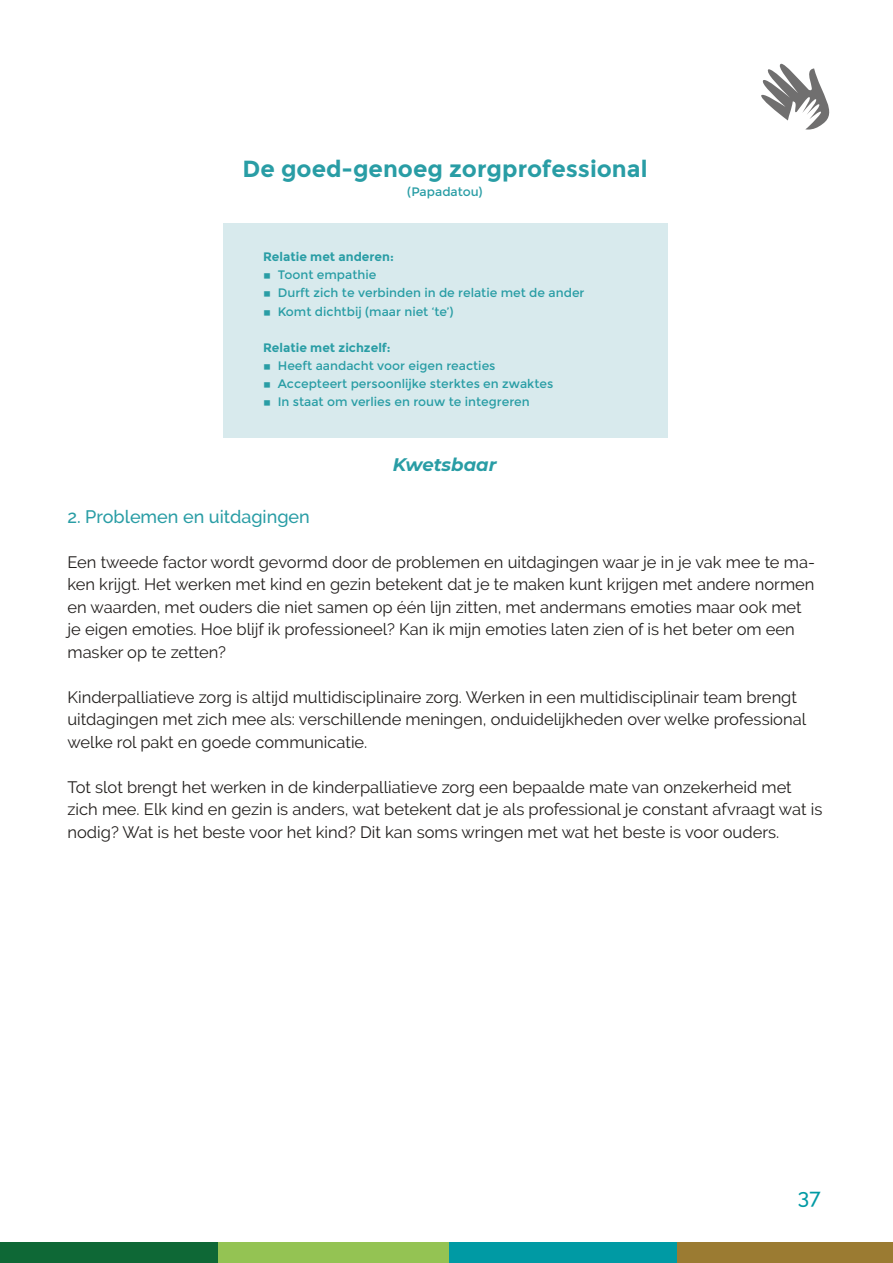
<style>
.page{position:relative;width:893px;height:1263px;background:#fff}
.page>*{position:absolute;margin:0;border:0;box-sizing:border-box;transform-origin:0 0}
.t1{font:700 23.25px "Montserrat";color:#299da5}
.t2{font:500 21px "Raleway";color:#009aa4}
.t3{font:italic 700 18.15px "Montserrat";color:#299da5}
.t4{font:500 18px "Raleway";color:#299da5}
.t5{font:16.5px/22.5px "Raleway";color:#221f1d}
.t6{font:12.3px/18.1px "Montserrat";color:#299da5}
.t7{font:700 12.3px "Montserrat";color:#299da5}
</style>
<div class="page">
<div style="left:677px;top:1242px;width:216px;height:21px;background:#9b7b32"></div>
<div style="left:449px;top:1242px;width:228px;height:21px;background:#009aa4"></div>
<div style="left:218px;top:1242px;width:231px;height:21px;background:#94c353"></div>
<div style="left:0;top:1242px;width:218px;height:21px;background:#0e6836"></div>
<svg style="left:761px;top:64px;width:69px;height:66px"></svg>
<div style="left:223px;top:223px;width:444px;height:215px;background:#d8eaed"></div>
<h1 class="t1" style="left:243px;top:155px;width:406px">De goed-genoeg zorgprofessional</h1>
<p class="t6" style="left:407px;top:183px;width:77px">(Papadatou)</p>
<p class="t7" style="left:263px;top:249px;width:132px">Relatie met anderen:</p>
<p class="t6" style="left:263px;top:266px;width:323px">◊ Toont empathie<br>◊ Durft zich te verbinden in de relatie met de ander ◊ Komt dichtbij (maar niet ‘te’)</p>
<p class="t7" style="left:263px;top:340px;width:129px">Relatie met zichzelf:</p>
<p class="t6" style="left:263px;top:357px;width:292px">◊ Heeft aandacht voor eigen reacties<br>◊ Accepteert persoonlijke sterktes en zwaktes ◊ In staat om verlies en rouw te integreren</p>
<p class="t3" style="left:393px;top:452px;width:105px">Kwetsbaar</p>
<p class="t4" style="left:68px;top:506px;width:244px">2. Problemen en uitdagingen</p>
<p class="t5" style="left:68px;top:551px;width:749px">Een tweede factor wordt gevormd door de problemen en uitdagingen waar je in je vak mee te ma&shy;ken krijgt. Het werken met kind en gezin betekent dat je te maken kunt krijgen met andere normen en waarden, met ouders die niet samen op één lijn zitten, met andermans emoties maar ook met je eigen emoties. Hoe blijf ik professioneel? Kan ik mijn emoties laten zien of is het beter om een masker op te zetten?</p>
<p class="t5" style="left:68px;top:686px;width:740px">Kinderpalliatieve zorg is altijd multidisciplinaire zorg. Werken in een multidisciplinair team brengt uitdagingen met zich mee als: verschillende meningen, onduidelijkheden over welke professional welke rol pakt en goede communicatie.</p>
<p class="t5" style="left:68px;top:776px;width:756px">Tot slot brengt het werken in de kinderpalliatieve zorg een bepaalde mate van onzekerheid met zich mee. Elk kind en gezin is anders, wat betekent dat je als professional je constant afvraagt wat is nodig? Wat is het beste voor het kind? Dit kan soms wringen met wat het beste is voor ouders.</p>
<p class="t2" style="left:798px;top:1184px;width:24px">37</p>
</div>
